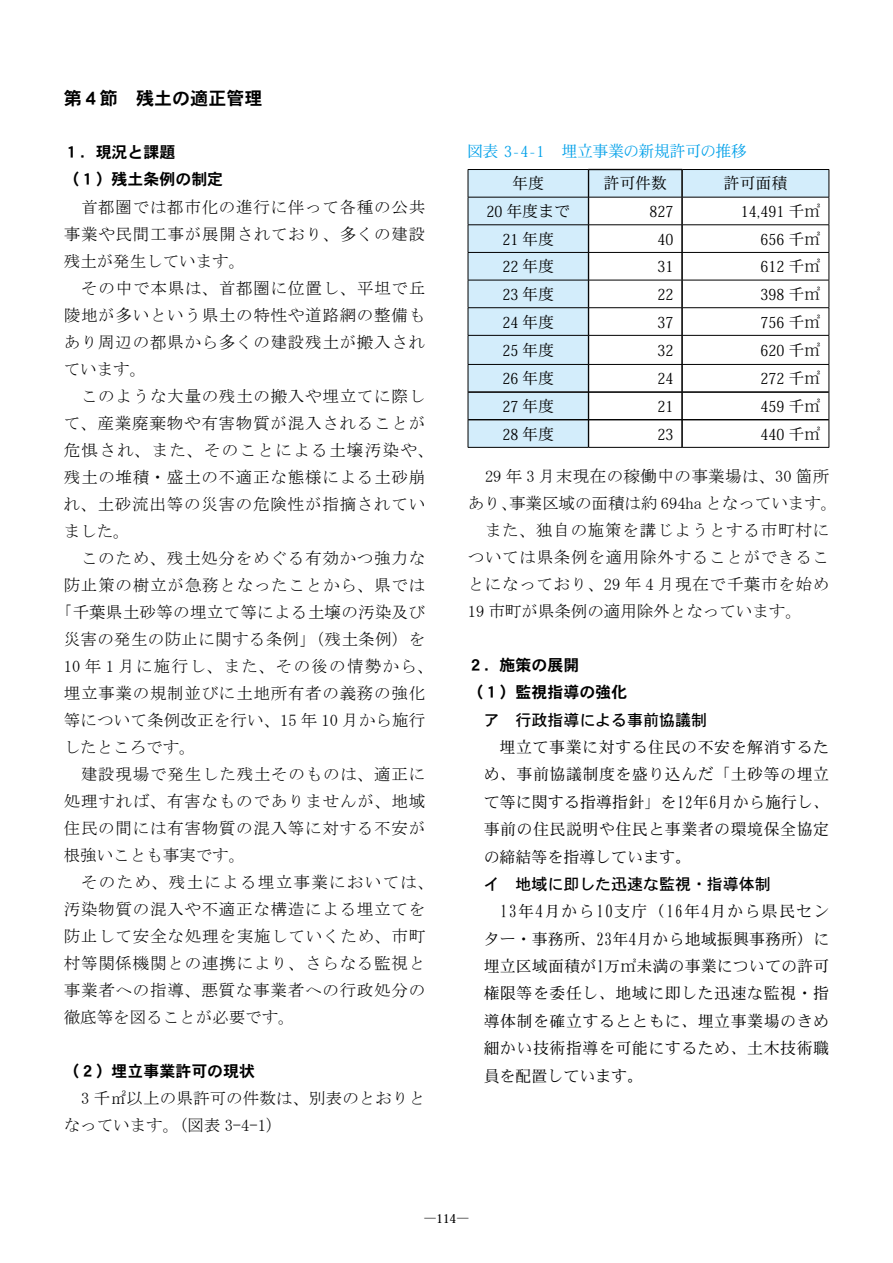
<style>
.page{position:relative;width:893px;height:1263px;background:#fff}
.page>*{position:absolute;margin:0;border:0;box-sizing:border-box;transform-origin:0 0}
.t1{font:18px "Heisei Kaku Go Std W7";color:#000}
.t2{font:16.5px/27px "MS Mincho";letter-spacing:.045em;color:#000;text-align:justify}
.t3{font:16.5px "MS Mincho";color:#000}
.t4{font:16.5px "MS Mincho";letter-spacing:.02em;color:#000}
.t5{font:16.5px "MS Mincho";letter-spacing:.08em;color:#000}
.t6{font:16.5px/27px "MS Mincho";letter-spacing:.005em;color:#000}
.t7{font:16.5px "MS Mincho";letter-spacing:.01em;color:#000}
.t8{font:16.5px "MS Mincho";letter-spacing:.025em;color:#000}
.t9{font:15.9px/27.5px "Heisei Min Std W3";color:#000;text-align:justify}
.t10{font:15.9px/27.5px "Heisei Kaku Go Std W7";color:#000}
.t11{font:15.9px "Heisei Kaku Go Std W5";color:#000}
.t12{font:15.9px "Heisei Min Std W3";letter-spacing:-.03em;color:#00a0e9}
.t13{font:12.75px "Heisei Min Std W5";color:#000}
</style>
<div class="page">
<svg style="left:469px;top:170px;width:360px;height:277px"></svg>
<hr style="left:468px;top:169px;width:120px;height:1px;background:#000">
<hr style="left:682px;top:169px;width:147px;height:1px;background:#000">
<hr style="left:468px;top:197px;width:120px;height:1px;background:#000">
<hr style="left:588px;top:197px;width:94px;height:1px;background:#000">
<hr style="left:682px;top:197px;width:147px;height:1px;background:#000">
<hr style="left:468px;top:225px;width:120px;height:1px;background:#000">
<hr style="left:588px;top:225px;width:94px;height:1px;background:#000">
<hr style="left:682px;top:225px;width:147px;height:1px;background:#000">
<hr style="left:468px;top:252px;width:120px;height:1px;background:#000">
<hr style="left:588px;top:252px;width:94px;height:1px;background:#000">
<hr style="left:682px;top:252px;width:147px;height:1px;background:#000">
<hr style="left:468px;top:280px;width:120px;height:1px;background:#000">
<hr style="left:588px;top:280px;width:94px;height:1px;background:#000">
<hr style="left:682px;top:280px;width:147px;height:1px;background:#000">
<hr style="left:468px;top:307px;width:120px;height:1px;background:#000">
<hr style="left:588px;top:307px;width:94px;height:1px;background:#000">
<hr style="left:682px;top:307px;width:147px;height:1px;background:#000">
<hr style="left:468px;top:335px;width:120px;height:1px;background:#000">
<hr style="left:588px;top:335px;width:94px;height:1px;background:#000">
<hr style="left:682px;top:335px;width:147px;height:1px;background:#000">
<hr style="left:468px;top:364px;width:120px;height:1px;background:#000">
<hr style="left:588px;top:364px;width:94px;height:1px;background:#000">
<hr style="left:682px;top:364px;width:147px;height:1px;background:#000">
<svg style="left:468px;top:170px;width:1px;height:277px"></svg>
<svg style="left:829px;top:170px;width:1px;height:277px"></svg>
<hr style="left:468px;top:447px;width:120px;height:1px;background:#000">
<hr style="left:588px;top:447px;width:94px;height:1px;background:#000">
<hr style="left:682px;top:447px;width:147px;height:1px;background:#000">
<hr style="left:589px;top:169px;width:93px;height:1px;background:#000">
<hr style="left:468px;top:392px;width:120px;height:1px;background:#000">
<hr style="left:589px;top:392px;width:93px;height:1px;background:#000">
<hr style="left:682px;top:392px;width:147px;height:1px;background:#000">
<hr style="left:468px;top:419px;width:120px;height:1px;background:#000">
<hr style="left:468px;top:420px;width:120px;height:1px;background:#000">
<hr style="left:589px;top:419px;width:93px;height:1px;background:#000">
<hr style="left:589px;top:420px;width:93px;height:1px;background:#000">
<svg style="left:588px;top:169px;width:1px;height:278px"></svg>
<hr style="left:682px;top:419px;width:147px;height:1px;background:#000">
<hr style="left:682px;top:420px;width:147px;height:1px;background:#000">
<svg style="left:682px;top:169px;width:1px;height:278px"></svg>
<p class="t1" style="left:64px;top:88px;width:200px">第４節　残土の適正管理</p>
<p class="t10" style="left:64px;top:139px;width:161px">１．現況と課題<br>（１）残土条例の制定</p>
<p class="t2" style="left:64px;top:193px;width:363px;text-indent:17px">首都圏では都市化の進行に伴って各種の公共事業や民間工事が展開されており、多くの建設残土が発生しています。</p>
<p class="t2" style="left:64px;top:274px;width:363px;text-indent:17px">その中で本県は、首都圏に位置し、平坦で丘陵地が多いという県土の特性や道路網の整備もあり周辺の都県から多くの建設残土が搬入されています。</p>
<p class="t2" style="left:64px;top:382px;width:371px;text-align:left;text-indent:17px">このような大量の残土の搬入や埋立てに際して、産業廃棄物や有害物質が混入されることが危惧され、また、そのことによる土壌汚染や、残土の堆積・盛土の不適正な態様による土砂崩れ、土砂流出等の災害の危険性が指摘されていました。</p>
<p class="t2" style="left:81px;top:544px;width:346px">このため、残土処分をめぐる有効かつ強力な</p>
<p class="t2" style="left:64px;top:571px;width:363px">防止策の樹立が急務となったことから、県では</p>
<p class="t4" style="left:56px;top:603px;width:371px">「千葉県土砂等の埋立て等による土壌の汚染及び</p>
<p class="t4" style="left:64px;top:630px;width:363px">災害の発生の防止に関する条例」（残土条例）を</p>
<p class="t5" style="left:64px;top:657px;width:371px">10 年 1 月に施行し、また、その後の情勢から、</p>
<p class="t2" style="left:64px;top:679px;width:363px">埋立事業の規制並びに土地所有者の義務の強化</p>
<p class="t7" style="left:64px;top:711px;width:363px">等について条例改正を行い、15 年 10 月から施行</p>
<p class="t3" style="left:64px;top:738px;width:134px">したところです。</p>
<p class="t2" style="left:81px;top:760px;width:346px">建設現場で発生した残土そのものは、適正に</p>
<p class="t2" style="left:64px;top:787px;width:363px">処理すれば、有害なものでありませんが、地域</p>
<p class="t2" style="left:64px;top:814px;width:363px">住民の間には有害物質の混入等に対する不安が</p>
<p class="t3" style="left:64px;top:846px;width:183px">根強いことも事実です。</p>
<p class="t5" style="left:81px;top:873px;width:354px">そのため、残土による埋立事業においては、</p>
<p class="t2" style="left:64px;top:895px;width:363px">汚染物質の混入や不適正な構造による埋立てを</p>
<p class="t2" style="left:64px;top:922px;width:363px">防止して安全な処理を実施していくため、市町</p>
<p class="t2" style="left:64px;top:949px;width:363px">村等関係機関との連携により、さらなる監視と</p>
<p class="t2" style="left:64px;top:976px;width:363px">事業者への指導、悪質な事業者への行政処分の</p>
<p class="t3" style="left:64px;top:1008px;width:233px">徹底等を図ることが必要です。</p>
<p class="t10" style="left:64px;top:1057px;width:193px">（２）埋立事業許可の現状</p>
<p class="t6" style="left:64px;top:1085px;width:363px;text-indent:17px">3 千㎡以上の県許可の件数は、別表のとおりとなっています。（図表 3-4-1）</p>
<p class="t12" style="left:467px;top:141px;width:281px">図表 3-4-1　埋立事業の新規許可の推移</p>
<p class="t9" style="left:512px;top:170px;width:33px">年度</p>
<p class="t9" style="left:603px;top:170px;width:65px">許可件数</p>
<p class="t9" style="left:724px;top:170px;width:65px">許可面積</p>
<p class="t9" style="left:486px;top:197px;width:85px">20 年度まで</p>
<p class="t9" style="left:650px;top:197px;width:25px">827</p>
<p class="t9" style="left:741px;top:197px;width:81px">14,491 千㎡</p>
<p class="t9" style="left:502px;top:225px;width:53px">21 年度</p>
<p class="t9" style="left:658px;top:225px;width:17px">40</p>
<p class="t9" style="left:761px;top:225px;width:61px">656 千㎡</p>
<p class="t9" style="left:502px;top:253px;width:53px">22 年度</p>
<p class="t9" style="left:658px;top:253px;width:17px">31</p>
<p class="t9" style="left:761px;top:253px;width:61px">612 千㎡</p>
<p class="t9" style="left:502px;top:280px;width:53px">23 年度</p>
<p class="t9" style="left:658px;top:280px;width:17px">22</p>
<p class="t9" style="left:761px;top:280px;width:61px">398 千㎡</p>
<p class="t9" style="left:502px;top:308px;width:53px">24 年度</p>
<p class="t9" style="left:658px;top:308px;width:17px">37</p>
<p class="t9" style="left:761px;top:308px;width:61px">756 千㎡</p>
<p class="t9" style="left:502px;top:336px;width:53px">25 年度</p>
<p class="t9" style="left:658px;top:336px;width:17px">32</p>
<p class="t9" style="left:761px;top:336px;width:61px">620 千㎡</p>
<p class="t9" style="left:502px;top:365px;width:53px">26 年度</p>
<p class="t9" style="left:658px;top:365px;width:17px">24</p>
<p class="t9" style="left:761px;top:365px;width:61px">272 千㎡</p>
<p class="t9" style="left:502px;top:392px;width:53px">27 年度</p>
<p class="t9" style="left:658px;top:392px;width:17px">21</p>
<p class="t9" style="left:761px;top:392px;width:61px">459 千㎡</p>
<p class="t9" style="left:502px;top:420px;width:53px">28 年度</p>
<p class="t9" style="left:658px;top:420px;width:17px">23</p>
<p class="t9" style="left:761px;top:420px;width:61px">440 千㎡</p>
<p class="t8" style="left:485px;top:468px;width:346px">29 年 3 月末現在の稼働中の事業場は、30 箇所</p>
<p class="t3" style="left:468px;top:495px;width:371px">あり、事業区域の面積は約 694ha となっています。</p>
<p class="t2" style="left:485px;top:516px;width:346px">また、独自の施策を講じようとする市町村に</p>
<p class="t2" style="left:468px;top:543px;width:363px">ついては県条例を適用除外することができるこ</p>
<p class="t2" style="left:468px;top:570px;width:363px">とになっており、29 年 4 月現在で千葉市を始め</p>
<p class="t3" style="left:468px;top:603px;width:336px">19 市町が県条例の適用除外となっています。</p>
<p class="t10" style="left:468px;top:652px;width:161px">２．施策の展開<br>（１）監視指導の強化</p>
<p class="t11" style="left:484px;top:710px;width:225px">ア　行政指導による事前協議制</p>
<p class="t9" style="left:484px;top:733px;width:347px;text-indent:16px">埋立て事業に対する住民の不安を解消するため、事前協議制度を盛り込んだ「土砂等の埋立て等に関する指導指針」を12年6月から施行し、事前の住民説明や住民と事業者の環境保全協定の締結等を指導しています。</p>
<p class="t11" style="left:484px;top:874px;width:289px">イ　地域に即した迅速な監視・指導体制</p>
<p class="t9" style="left:484px;top:898px;width:347px;text-indent:16px">13年4月から10支庁（16年4月から県民センター・事務所、23年4月から地域振興事務所）に埋立区域面積が1万㎡未満の事業についての許可権限等を委任し、地域に即した迅速な監視・指導体制を確立するとともに、埋立事業場のきめ細かい技術指導を可能にするため、土木技術職員を配置しています。</p>
<p class="t13" style="left:424px;top:1210px;width:47px">―114―</p>
</div>
